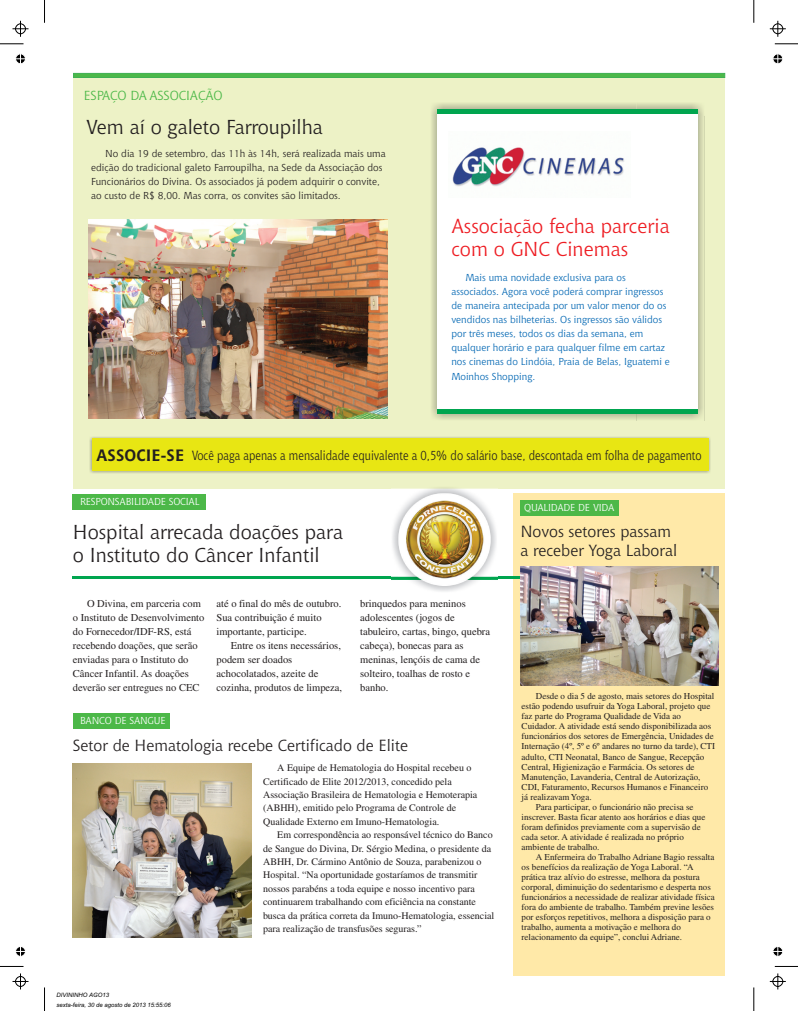
<style>
.page{position:relative;width:798px;height:1011px;background:#fff}
.page>*{position:absolute;margin:0;border:0;box-sizing:border-box;transform-origin:0 0}
.t1{font:20px/23.1px "Chianti BT";color:#231f20}
.t2{font:20px/23.1px "Chianti BT";color:#ee1d23}
.t3{font:16px/18.5px "Chianti BT";color:#231f20}
.t4{font:13.2px "Chianti BT";color:#231f20;scale:.85 1}
.t5{font:13px "Chianti BT";letter-spacing:-.01em;color:#4cb848}
.t6{font:10.5px "Times";color:#231f20}
.t7{font:10px/13.4px "Times";color:#231f20}
.t8{font:10px/14.1px "Chianti BT";color:#0166b3}
.t9{font:10px/14.1px "Chianti BT";color:#231f20}
.t10{font:10px "Chianti BT";letter-spacing:-.02em;color:#fff}
.t11{font:9px "Times";color:#231f20}
.t12{font:italic 6px/10px "Arial";color:#000}
.s1{font-weight:700;font-size:16.3px}
</style>
<div class="page">
<div style="left:513px;top:493px;width:212px;height:482px;background:#ffe9a8"></div>
<div style="left:73px;top:73px;width:651px;height:415px;background:#edf2c6"></div>
<hr style="left:73px;top:576px;width:451px;height:3px;background:#00a54f">
<img style="left:73px;top:763px;width:179px;height:174px">
<img style="left:391px;top:487px;width:106px;height:105px">
<img style="left:398px;top:493px;width:92px;height:92px">
<svg style="left:73px;top:72px;width:652px;height:6px;background:#63c068"></svg>
<img style="left:89px;top:437px;width:622px;height:36px">
<div style="left:91px;top:438px;width:617px;height:33px;background:#e8e613"></div>
<div style="left:73px;top:493px;width:133px;height:16px;background:#4cb848"></div>
<div style="left:73px;top:712px;width:97px;height:16px;background:#4cb848"></div>
<img style="left:520px;top:566px;width:198px;height:119px">
<img style="left:88px;top:219px;width:300px;height:199px">
<div style="left:437px;top:109px;width:261px;height:305px;background:#fff"></div>
<img style="left:452px;top:147px;width:173px;height:40px">
<div style="left:437px;top:109px;width:261px;height:5px;background:#00a54f"></div>
<div style="left:437px;top:409px;width:261px;height:5px;background:#00a54f"></div>
<div style="left:520px;top:500px;width:98px;height:16px;background:#4cb848"></div>
<svg style="left:0;top:966px;width:24px;height:1px"></svg>
<svg style="left:44px;top:987px;width:1px;height:23px"></svg>
<svg style="left:0;top:44px;width:24px;height:1px"></svg>
<svg style="left:44px;top:0;width:1px;height:23px"></svg>
<svg style="left:775px;top:44px;width:23px;height:1px"></svg>
<svg style="left:753px;top:0;width:1px;height:23px"></svg>
<svg style="left:775px;top:966px;width:23px;height:1px"></svg>
<svg style="left:753px;top:987px;width:1px;height:23px"></svg>
<svg style="left:13px;top:973px;width:16px;height:16px"></svg>
<svg style="left:13px;top:21px;width:16px;height:16px"></svg>
<svg style="left:770px;top:21px;width:16px;height:16px"></svg>
<svg style="left:770px;top:973px;width:16px;height:16px"></svg>
<svg style="left:15px;top:947px;width:11px;height:10px"></svg>
<svg style="left:15px;top:54px;width:11px;height:10px"></svg>
<svg style="left:773px;top:54px;width:10px;height:10px"></svg>
<svg style="left:773px;top:946px;width:10px;height:11px"></svg>
<h3 class="t5" style="left:84px;top:90px;width:140px">ESPAÇO DA ASSOCIAÇÃO</h3>
<h1 class="t1" style="left:86px;top:117px;width:238px">Vem aí o galeto Farroupilha</h1>
<p class="t9" style="left:91px;top:147px;width:296px;text-indent:14px">No dia 19 de setembro, das 11h às 14h, será realizada mais uma edição do tradicional galeto Farroupilha, na Sede da Associação dos Funcionários do Divina. Os associados já podem adquirir o convite, ao custo de R$ 8,00. Mas corra, os convites são limitados.</p>
<h1 class="t2" style="left:451px;top:216px;width:220px">Associação fecha parceria com o GNC Cinemas</h1>
<p class="t8" style="left:451px;top:271px;width:220px;text-indent:14px">Mais uma novidade exclusiva para os associados. Agora você poderá comprar ingressos de maneira antecipada por um valor menor do os vendidos nas bilheterias. Os ingressos são válidos por três meses, todos os dias da semana, em qualquer horário e para qualquer filme em cartaz nos cinemas do Lindóia, Praia de Belas, Iguatemi e Moinhos Shopping.</p>
<h3 class="t4" style="left:96px;top:449px;width:713px"><span class="s1">ASSOCIE-SE</span> Você paga apenas a mensalidade equivalente a 0,5% do salário base, descontada em folha de pagamento</h3>
<p class="t10" style="left:80px;top:497px;width:121px">RESPONSABILIDADE SOCIAL</p>
<h1 class="t1" style="left:73px;top:522px;width:272px">Hospital arrecada doações para o Instituto do Câncer Infantil</h1>
<p class="t10" style="left:524px;top:503px;width:92px">QUALIDADE DE VIDA</p>
<h2 class="t3" style="left:520px;top:524px;width:158px">Novos setores passam a receber Yoga Laboral</h2>
<p class="t6" style="left:87px;top:599px;width:115px">O Divina, em parceria com</p>
<p class="t6" style="left:216px;top:599px;width:126px">até o final do mês de outubro.</p>
<p class="t6" style="left:360px;top:599px;width:107px">brinquedos para meninos</p>
<p class="t6" style="left:73px;top:613px;width:250px">o Instituto de Desenvolvimento Sua contribuição é muito</p>
<p class="t6" style="left:360px;top:613px;width:96px">adolescentes (jogos de</p>
<p class="t6" style="left:73px;top:627px;width:120px">do Fornecedor/IDF-RS, está</p>
<p class="t6" style="left:216px;top:627px;width:92px">importante, participe.</p>
<p class="t6" style="left:360px;top:627px;width:131px">tabuleiro, cartas, bingo, quebra</p>
<p class="t6" style="left:73px;top:641px;width:126px">recebendo doações, que serão</p>
<p class="t6" style="left:231px;top:641px;width:112px">Entre os itens necessários,</p>
<p class="t6" style="left:360px;top:641px;width:105px">cabeça), bonecas para as</p>
<p class="t6" style="left:73px;top:656px;width:117px">enviadas para o Instituto do</p>
<p class="t6" style="left:216px;top:656px;width:77px">podem ser doados</p>
<p class="t6" style="left:360px;top:656px;width:121px">meninas, lençóis de cama de</p>
<p class="t6" style="left:73px;top:670px;width:117px">Câncer Infantil. As doações</p>
<p class="t6" style="left:216px;top:670px;width:103px">achocolatados, azeite de</p>
<p class="t6" style="left:360px;top:670px;width:111px">solteiro, toalhas de rosto e</p>
<p class="t6" style="left:73px;top:684px;width:128px">deverão ser entregues no CEC</p>
<p class="t6" style="left:216px;top:684px;width:127px">cozinha, produtos de limpeza,</p>
<p class="t6" style="left:360px;top:684px;width:30px">banho.</p>
<p class="t10" style="left:80px;top:716px;width:87px">BANCO DE SANGUE</p>
<h2 class="t3" style="left:73px;top:737px;width:337px">Setor de Hematologia recebe Certificado de Elite</h2>
<p class="t12" style="left:57px;top:990px;width:116px">DIVININHO AGO13<br>sexta-feira, 30 de agosto de 2013 15:55:06</p>
<p class="t7" style="left:263px;top:762px;width:216px;text-indent:14px">A Equipe de Hematologia do Hospital recebeu o Certificado de Elite 2012/2013, concedido pela Associação Brasileira de Hematologia e Hemoterapia (ABHH), emitido pelo Programa de Controle de Qualidade Externo em Imuno-Hematologia.</p>
<p class="t7" style="left:263px;top:829px;width:233px;text-indent:14px">Em correspondência ao responsável técnico do Banco de Sangue do Divina, Dr. Sérgio Medina, o presidente da ABHH, Dr. Cármino Antônio de Souza, parabenizou o Hospital. “Na oportunidade gostaríamos de transmitir nossos parabéns a toda equipe e nosso incentivo para continuarem trabalhando com eficiência na constante busca da prática correta da Imuno-Hematologia, essencial para realização de transfusões seguras.”</p>
<p class="t11" style="left:536px;top:693px;width:180px">Desde o dia 5 de agosto, mais setores do Hospital</p>
<p class="t11" style="left:521px;top:703px;width:190px">estão podendo usufruir da Yoga Laboral, projeto que</p>
<p class="t11" style="left:521px;top:713px;width:161px">faz parte do Programa Qualidade de Vida ao</p>
<p class="t11" style="left:521px;top:723px;width:191px">Cuidador. A atividade está sendo disponibilizada aos</p>
<p class="t11" style="left:521px;top:733px;width:194px">funcionários dos setores de Emergência, Unidades de</p>
<p class="t11" style="left:521px;top:743px;width:195px">Internação (4º, 5º e 6º andares no turno da tarde), CTI</p>
<p class="t11" style="left:521px;top:753px;width:184px">adulto, CTI Neonatal, Banco de Sangue, Recepção</p>
<p class="t11" style="left:521px;top:763px;width:174px">Central, Higienização e Farmácia. Os setores de</p>
<p class="t11" style="left:521px;top:773px;width:180px">Manutenção, Lavanderia, Central de Autorização,</p>
<p class="t11" style="left:521px;top:783px;width:188px">CDI, Faturamento, Recursos Humanos e Financeiro</p>
<p class="t11" style="left:521px;top:793px;width:72px">já realizavam Yoga.</p>
<p class="t11" style="left:536px;top:803px;width:159px">Para participar, o funcionário não precisa se</p>
<p class="t11" style="left:521px;top:813px;width:185px">inscrever. Basta ficar atento aos horários e dias que</p>
<p class="t11" style="left:521px;top:823px;width:181px">foram definidos previamente com a supervisão de</p>
<p class="t11" style="left:521px;top:833px;width:164px">cada setor. A atividade é realizada no próprio</p>
<p class="t11" style="left:521px;top:843px;width:79px">ambiente de trabalho.</p>
<p class="t11" style="left:536px;top:853px;width:180px">A Enfermeira do Trabalho Adriane Bagio ressalta</p>
<p class="t11" style="left:521px;top:863px;width:173px">os benefícios da realização de Yoga Laboral. “A</p>
<p class="t11" style="left:521px;top:873px;width:179px">prática traz alívio do estresse, melhora da postura</p>
<p class="t11" style="left:521px;top:883px;width:191px">corporal, diminuição do sedentarismo e desperta nos</p>
<p class="t11" style="left:521px;top:893px;width:195px">funcionários a necessidade de realizar atividade física</p>
<p class="t11" style="left:521px;top:904px;width:194px">fora do ambiente de trabalho. Também previne lesões</p>
<p class="t11" style="left:521px;top:914px;width:191px">por esforços repetitivos, melhora a disposição para o</p>
<p class="t11" style="left:521px;top:924px;width:161px">trabalho, aumenta a motivação e melhora do</p>
<p class="t11" style="left:521px;top:934px;width:162px">relacionamento da equipe”, conclui Adriane.</p>
</div>
